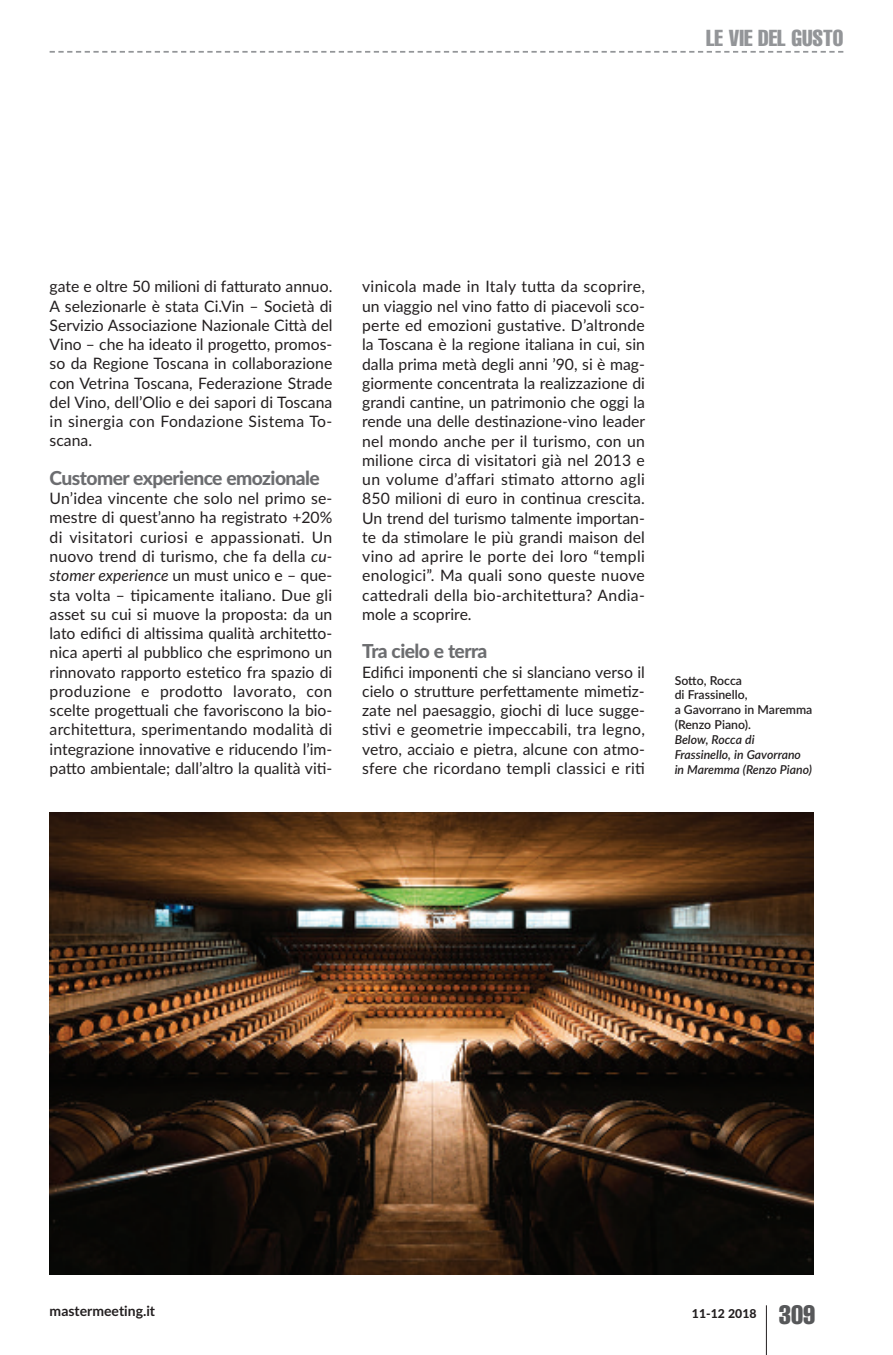
<style>
.page{position:relative;width:893px;height:1355px;background:#fff}
.page>*{position:absolute;margin:0;border:0;box-sizing:border-box;transform-origin:0 0}
.t1{font:extra-condensed 22.75px "Helvetica";color:#939598}
.t2{font:800 19.25px "Lato";letter-spacing:-.03em;color:#6c6d70}
.t3{font:15.75px/19.2px "Lato";letter-spacing:.005em;color:#231f20;text-align:justify}
.t4{font:700 14px "Lato";color:#231f20}
.t5{font:600 12.25px/14.9px "Lato";color:#231f20}
.t6{font:italic 600 12.25px/14.9px "Lato";color:#231f20}
.t7{font:800 12.25px "Lato";color:#231f20}
.s1{font-style:italic}
.s2{font-family:"Helvetica";font-weight:400;font-stretch:extra-condensed;font-size:26.25px;color:#57585a}
</style>
<div class="page">
<hr style="left:766px;top:1305px;width:1px;height:49px;background:#231f20">
<svg style="left:50px;top:51px;width:793px;height:2px"></svg>
<img style="left:50px;top:812px;width:764px;height:462px">
<h1 class="t1" style="left:706px;top:30px;width:139px">LE VIE DEL GUSTO</h1>
<p class="t3" style="left:50px;top:277px;width:284px">gate e oltre 50 milioni di fatturato annuo.<br>A selezionarle è stata Ci.Vin – Società di Servizio Associazione Nazionale Città del Vino – che ha ideato il progetto, promos&shy;so da Regione Toscana in collaborazione con Vetrina Toscana, Federazione Strade del Vino, dell’Olio e dei sapori di Toscana in sinergia con Fondazione Sistema To&shy;scana.</p>
<p class="t2" style="left:50px;top:467px;width:272px">Customer experience emozionale</p>
<p class="t3" style="left:50px;top:489px;width:284px">Un’idea vincente che solo nel primo se&shy;mestre di quest’anno ha registrato +20% di visitatori curiosi e appassionati. Un nuovo trend di turismo, che fa della <span class="s1">cu&shy;stomer experience</span> un must unico e – que&shy;sta volta – tipicamente italiano. Due gli asset su cui si muove la proposta: da un lato edifici di altissima qualità architetto&shy;nica aperti al pubblico che esprimono un rinnovato rapporto estetico fra spazio di produzione e prodotto lavorato, con scelte progettuali che favoriscono la bio&shy;architettura, sperimentando modalità di integrazione innovative e riducendo l’im&shy;patto ambientale; dall’altro la qualità viti-</p>
<p class="t3" style="left:362px;top:277px;width:285px">vinicola made in Italy tutta da scoprire, un viaggio nel vino fatto di piacevoli sco&shy;perte ed emozioni gustative. D’altronde la Toscana è la regione italiana in cui, sin dalla prima metà degli anni ’90, si è mag&shy;giormente concentrata la realizzazione di grandi cantine, un patrimonio che oggi la rende una delle destinazione-vino leader nel mondo anche per il turismo, con un milione circa di visitatori già nel 2013 e un volume d’affari stimato attorno agli 850 milioni di euro in continua crescita.<br>Un trend del turismo talmente importan&shy;te da stimolare le più grandi maison del vino ad aprire le porte dei loro “templi enologici”. Ma quali sono queste nuove cattedrali della bio-architettura? Andia&shy;mole a scoprire.</p>
<p class="t2" style="left:362px;top:640px;width:127px">Tra cielo e terra</p>
<p class="t3" style="left:362px;top:662px;width:284px">Edifici imponenti che si slanciano verso il cielo o strutture perfettamente mimetiz&shy;zate nel paesaggio, giochi di luce sugge&shy;stivi e geometrie impeccabili, tra legno, vetro, acciaio e pietra, alcune con atmo&shy;sfere che ricordano templi classici e riti</p>
<p class="t5" style="left:675px;top:672px;width:139px">Sotto, Rocca<br>di Frassinello,<br>a Gavorrano in Maremma (Renzo Piano).</p>
<p class="t6" style="left:675px;top:732px;width:139px">Below, Rocca di<br>Frassinello, in Gavorrano in Maremma (Renzo Piano)</p>
<p class="t4" style="left:50px;top:1302px;width:107px">mastermeeting.it</p>
<p class="t7" style="left:692px;top:1306px;width:125px">11-12 2018 <span class="s2">309</span></p>
</div>
